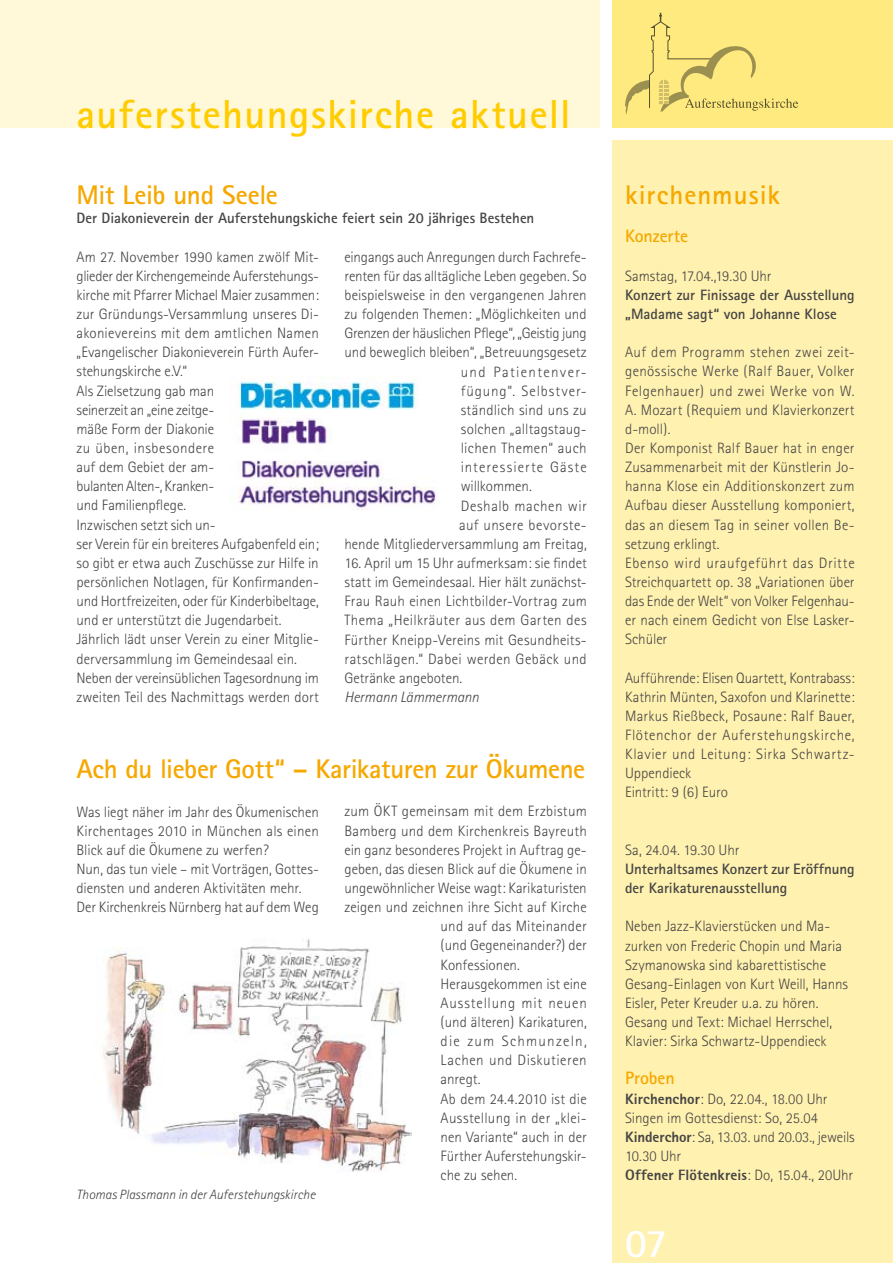
<style>
.page{position:relative;width:893px;height:1263px;background:#fff}
.page>*{position:absolute;margin:0;border:0;box-sizing:border-box;transform-origin:0 0}
.t1{font:700 40.5px "Rotis Sans Serif";letter-spacing:.035em;color:#fc0}
.t2{font:700 40.5px "Rotis Sans Serif";color:#fff}
.t3{font:700 27px "Rotis Sans Serif";letter-spacing:-.015em;color:#f6a800}
.t4{font:700 27px "Rotis Sans Serif";letter-spacing:.035em;color:#f6a800}
.t5{font:700 18px "Rotis Sans Serif";letter-spacing:-.005em;color:#f6a800}
.t6{font:300 15px/19.2px "Rotis Sans Serif";color:#454445}
.t7{font:700 15px/19.2px "Rotis Sans Serif";color:#454445}
.t8{font:300 15px "Rotis Sans Serif";letter-spacing:.025em;color:#454445}
.t9{font:300 15px "Rotis Sans Serif";letter-spacing:.035em;color:#454445}
.t10{font:15px "Rotis Sans Serif Extra Bold 75";letter-spacing:.005em;color:#454445}
.t11{font:300 15px "Rotis Sans Serif";letter-spacing:.05em;color:#454445}
.t12{font:300 15px "Rotis Sans Serif";letter-spacing:.06em;color:#454445}
.t13{font:300 15px "Rotis Sans Serif";letter-spacing:.07em;color:#454445}
.t14{font:300 15px "Rotis Sans Serif";letter-spacing:.03em;color:#454445}
.t15{font:italic 300 15px "Rotis Sans Serif";letter-spacing:-.005em;color:#454445}
.t16{font:300 15px "Rotis Sans Serif";letter-spacing:.08em;color:#454445}
.t17{font:300 15px "Rotis Sans Serif";letter-spacing:.085em;color:#454445}
.t18{font:italic 300 13.5px "Rotis Sans Serif";color:#454445}
.s1{font-family:"Rotis Sans Serif Extra Bold 75";font-weight:400}
.s2{font-family:"Rotis Sans Serif";font-weight:300}
</style>
<div class="page">
<div style="left:612px;top:0;width:281px;height:128px;background:#ffea7f"></div>
<div style="left:0;top:0;width:600px;height:128px;background:#fff8d9"></div>
<div style="left:612px;top:140px;width:281px;height:1123px;background:#fff1af"></div>
<svg style="left:625px;top:13px;width:173px;height:102px"></svg>
<img style="left:103px;top:939px;width:308px;height:234px">
<img style="left:235px;top:376px;width:201px;height:134px">
<h1 class="t1" style="left:77px;top:88px;width:496px">auferstehungskirche aktuell</h1>
<h2 class="t3" style="left:77px;top:178px;width:203px">Mit Leib und Seele</h2>
<p class="t7" style="left:77px;top:208px;width:459px">Der Diakonieverein der Auferstehungskiche feiert sein 20 jähriges Bestehen</p>
<p class="t6" style="left:344px;top:247px;width:244px">eingangs auch Anregungen durch Fachrefe-</p>
<p class="t6" style="left:344px;top:266px;width:244px">renten für das alltägliche Leben gegeben. So</p>
<p class="t6" style="left:344px;top:285px;width:244px">beispielsweise in den vergangenen Jahren</p>
<p class="t6" style="left:344px;top:304px;width:244px">zu folgenden Themen: „Möglichkeiten und</p>
<p class="t6" style="left:344px;top:324px;width:244px">Grenzen der häuslichen Pflege“, „Geistig jung</p>
<p class="t6" style="left:344px;top:343px;width:244px">und beweglich bleiben“, „Betreuungsgesetz</p>
<p class="t17" style="left:461px;top:363px;width:128px">und Patientenver-</p>
<p class="t12" style="left:461px;top:382px;width:128px">fügung“. Selbstver-</p>
<p class="t6" style="left:461px;top:400px;width:128px">ständlich sind uns zu</p>
<p class="t6" style="left:461px;top:419px;width:128px">solchen „alltagstaug-</p>
<p class="t8" style="left:461px;top:439px;width:128px">lichen Themen“ auch</p>
<p class="t13" style="left:461px;top:459px;width:128px">interessierte Gäste</p>
<p class="t6" style="left:461px;top:477px;width:73px">willkommen.</p>
<p class="t9" style="left:461px;top:497px;width:128px">Deshalb machen wir</p>
<p class="t14" style="left:459px;top:516px;width:129px">auf unsere bevorste-</p>
<p class="t6" style="left:344px;top:534px;width:244px">hende Mitgliederversammlung am Freitag,</p>
<p class="t6" style="left:344px;top:553px;width:244px;text-align:justify">16. April um 15 Uhr aufmerksam: sie findet statt im Gemeindesaal. Hier hält zunächst-Frau Rauh einen Lichtbilder-Vortrag zum Thema „Heilkräuter aus dem Garten des Fürther Kneipp-Vereins mit Gesundheits&shy;ratschlägen.“ Dabei werden Gebäck und Getränke angeboten.</p>
<p class="t15" style="left:344px;top:688px;width:136px">Hermann Lämmermann</p>
<p class="t6" style="left:77px;top:247px;width:244px">Am 27. November 1990 kamen zwölf Mit&shy;glieder der Kirchengemeinde Auferstehungs&shy;kirche mit Pfarrer Michael Maier zusammen: zur Gründungs-Versammlung unseres Di&shy;akonievereins mit dem amtlichen Namen „Evangelischer Diakonieverein Fürth Aufer&shy;stehungskirche e.V.“<br>Als Zielsetzung gab man<br>seinerzeit an „eine zeitge-<br>mäße Form der Diakonie<br>zu üben, insbesondere<br>auf dem Gebiet der am-<br>bulanten Alten-, Kranken-<br>und Familienpflege.<br>Inzwischen setzt sich un-<br>ser Verein für ein breiteres Aufgabenfeld ein; so gibt er etwa auch Zuschüsse zur Hilfe in persönlichen Notlagen, für Konfirmanden&shy;und Hortfreizeiten, oder für Kinderbibeltage, und er unterstützt die Jugendarbeit.<br>Jährlich lädt unser Verein zu einer Mitglie&shy;derversammlung im Gemeindesaal ein.<br>Neben der vereinsüblichen Tagesordnung im zweiten Teil des Nachmittags werden dort</p>
<h2 class="t3" style="left:77px;top:752px;width:510px">Ach du lieber Gott“ – Karikaturen zur Ökumene</h2>
<p class="t6" style="left:344px;top:802px;width:244px">zum ÖKT gemeinsam mit dem Erzbistum</p>
<p class="t6" style="left:344px;top:821px;width:244px">Bamberg und dem Kirchenkreis Bayreuth</p>
<p class="t6" style="left:344px;top:840px;width:244px">ein ganz besonderes Projekt in Auftrag ge-</p>
<p class="t6" style="left:344px;top:859px;width:244px">geben, das diesen Blick auf die Ökumene in</p>
<p class="t6" style="left:344px;top:878px;width:244px">ungewöhnlicher Weise wagt: Karikaturisten</p>
<p class="t6" style="left:344px;top:897px;width:244px">zeigen und zeichnen ihre Sicht auf Kirche</p>
<p class="t6" style="left:441px;top:917px;width:148px">und auf das Miteinander</p>
<p class="t6" style="left:441px;top:936px;width:148px">(und Gegeneinander?) der</p>
<p class="t6" style="left:441px;top:955px;width:81px">Konfessionen.</p>
<p class="t6" style="left:441px;top:974px;width:148px">Herausgekommen ist eine</p>
<p class="t11" style="left:441px;top:994px;width:148px">Ausstellung mit neuen</p>
<p class="t6" style="left:441px;top:1012px;width:148px">(und älteren) Karikaturen,</p>
<p class="t16" style="left:441px;top:1032px;width:148px">die zum Schmunzeln,</p>
<p class="t9" style="left:441px;top:1052px;width:148px">Lachen und Diskutieren</p>
<p class="t6" style="left:441px;top:1070px;width:41px">anregt.</p>
<p class="t6" style="left:441px;top:1089px;width:148px">Ab dem 24.4.2010 ist die</p>
<p class="t8" style="left:441px;top:1109px;width:148px">Ausstellung in der „klei-</p>
<p class="t6" style="left:441px;top:1127px;width:148px">nen Variante“ auch in der</p>
<p class="t6" style="left:441px;top:1146px;width:148px">Fürther Auferstehungskir-</p>
<p class="t6" style="left:441px;top:1165px;width:78px">che zu sehen.</p>
<p class="t18" style="left:77px;top:1187px;width:240px">Thomas Plassmann in der Auferstehungskirche</p>
<p class="t6" style="left:77px;top:802px;width:244px">Was liegt näher im Jahr des Ökumenischen Kirchentages 2010 in München als einen Blick auf die Ökumene zu werfen?<br>Nun, das tun viele – mit Vorträgen, Gottes&shy;diensten und anderen Aktivitäten mehr.<br>Der Kirchenkreis Nürnberg hat auf dem Weg</p>
<h2 class="t4" style="left:625px;top:178px;width:156px">kirchenmusik</h2>
<p class="t5" style="left:625px;top:225px;width:64px">Konzerte</p>
<p class="t6" style="left:625px;top:266px;width:148px">Samstag, 17.04.,19.30 Uhr</p>
<p class="t7" style="left:625px;top:285px;width:231px">Konzert zur Finissage der Ausstellung „Madame sagt“ von Johanne Klose</p>
<p class="t6" style="left:625px;top:343px;width:231px">Auf dem Programm stehen zwei zeit&shy;genössische Werke (Ralf Bauer, Volker Felgenhauer) und zwei Werke von W.<br>A. Mozart (Requiem und Klavierkonzert d-moll).<br>Der Komponist Ralf Bauer hat in enger Zusammenarbeit mit der Künstlerin Jo&shy;hanna Klose ein Additionskonzert zum Aufbau dieser Ausstellung komponiert, das an diesem Tag in seiner vollen Be&shy;setzung erklingt.<br>Ebenso wird uraufgeführt das Dritte Streichquartett op. 38 „Variationen über das Ende der Welt“ von Volker Felgenhau&shy;er nach einem Gedicht von Else Lasker-Schüler</p>
<p class="t6" style="left:625px;top:668px;width:231px">Aufführende: Elisen Quartett, Kontrabass:<br>Kathrin Münten, Saxofon und Klarinette:<br>Markus Rießbeck, Posaune: Ralf Bauer, Flötenchor der Auferstehungskirche, Klavier und Leitung: Sirka Schwartz-Uppendieck<br>Eintritt: 9 (6) Euro</p>
<p class="t6" style="left:625px;top:840px;width:116px">Sa, 24.04. 19.30 Uhr</p>
<p class="t7" style="left:625px;top:859px;width:231px">Unterhaltsames Konzert zur Eröffnung der Karikaturenausstellung</p>
<p class="t6" style="left:625px;top:917px;width:225px">Neben Jazz-Klavierstücken und Ma&shy;zurken von Frederic Chopin und Maria Szymanowska sind kabarettistische Gesang-Einlagen von Kurt Weill, Hanns Eisler, Peter Kreuder u.a. zu hören.<br>Gesang und Text: Michael Herrschel, Klavier: Sirka Schwartz-Uppendieck</p>
<p class="t5" style="left:625px;top:1067px;width:51px">Proben</p>
<p class="t6" style="left:625px;top:1089px;width:231px"><span class="s1">Kirchenchor</span>: Do, 22.04., 18.00 Uhr<br>Singen im Gottesdienst: So, 25.04<br><span class="s1">Kinderchor</span>: Sa, 13.03. und 20.03., jeweils<br>10.30 Uhr</p>
<p class="t10" style="left:625px;top:1165px;width:230px">Offener Flötenkreis<span class="s2">: Do, 15.04., 20Uhr</span></p>
<h1 class="t2" style="left:625px;top:1217px;width:43px">07</h1>
</div>
